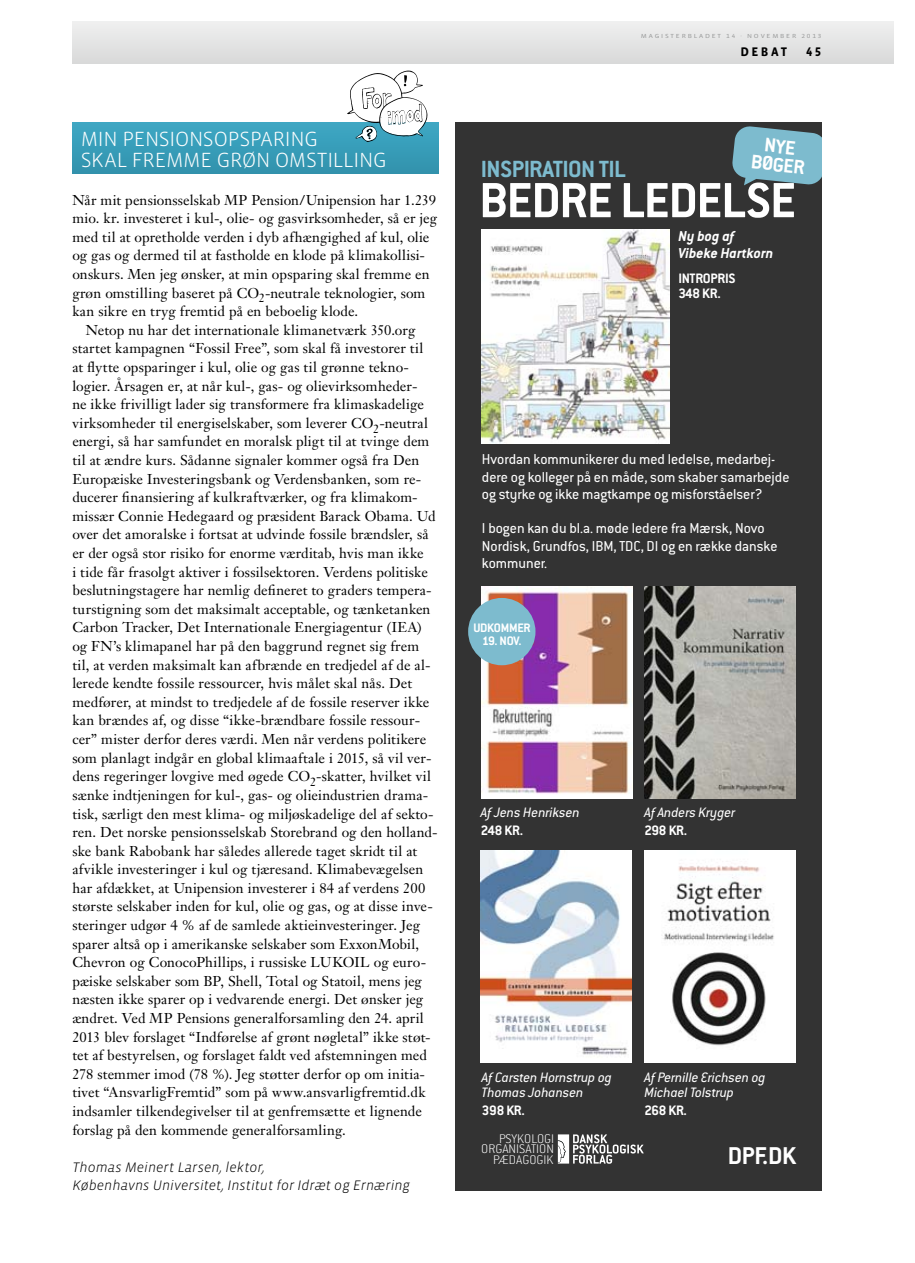
<style>
.page{position:relative;width:915px;height:1263px;background:#fff}
.page>*{position:absolute;margin:0;border:0;box-sizing:border-box;transform-origin:0 0}
.t1{font:700 54.15px "Conduit ITC Pro";letter-spacing:-.02em;color:#fff}
.t2{font:700 26.7px "Conduit ITC Pro";color:#fff}
.t3{font:700 25.65px "Conduit ITC Pro";letter-spacing:-.025em;color:#7dbbce}
.t4{font:700 21.6px/18.3px "Conduit ITC Pro";color:#fff;text-align:center}
.t5{font:300 21px/21px "Vista Sans OT";letter-spacing:-.01em;color:#fff}
.t6{font:15.75px/17.2px "Conduit ITC Pro";color:#fff}
.t7{font:italic 700 15.75px/17.2px "Conduit ITC Pro";color:#fff}
.t8{font:italic 15px/15px "Conduit ITC Pro";color:#fff}
.t9{font:700 15px/14.7px "Conduit ITC Pro";letter-spacing:-.02em;color:#fff}
.t10{font:14.1px "Janson Text";letter-spacing:.005em;color:#000}
.t11{font:italic 300 14.1px/18.6px "Vista Sans OT";color:#000}
.t12{font:200 13.8px/20.4px "Conduit ITC Pro";color:#fff;text-align:center}
.t13{font:700 13.5px "Conduit ITC Pro";letter-spacing:-.02em;color:#fff}
.t14{font:700 12.75px "Vista Sans OT";letter-spacing:.2em;color:#000}
.t15{font:6px "Vista Sans OT";letter-spacing:.25em;color:#979898;scale:1.2 1}
</style>
<div class="page">
<div style="left:73px;top:123px;width:365px;height:51px;background:#379cb8"></div>
<svg style="left:347px;top:71px;width:80px;height:71px"></svg>
<div style="left:455px;top:123px;width:366px;height:1067px;background:#333"></div>
<img style="left:482px;top:586px;width:150px;height:212px">
<img style="left:644px;top:586px;width:150px;height:212px">
<img style="left:644px;top:850px;width:150px;height:212px">
<img style="left:480px;top:850px;width:151px;height:212px">
<svg style="left:557px;top:1134px;width:86px;height:30px"></svg>
<img style="left:482px;top:230px;width:187px;height:213px">
<svg style="left:731px;top:126px;width:90px;height:59px;background:#70a4b4"></svg>
<div style="left:468px;top:598px;width:67px;height:67px;background:#7dbbce;border-radius:50%"></div>
<div style="left:72px;top:21px;width:821px;height:43px;background:#e4e4e4"></div>
<h3 class="t5" style="left:81px;top:129px;width:307px">MIN PENSIONSOPSPARING<br>SKAL FREMME GRØN OMSTILLING</h3>
<p class="t10" style="left:72px;top:194px;width:365px">Når mit pensionsselskab MP Pension/Unipension har 1.239</p>
<p class="t10" style="left:72px;top:212px;width:366px">mio. kr. investeret i kul-, olie- og gasvirksomheder, så er jeg</p>
<p class="t10" style="left:72px;top:231px;width:358px">med til at opretholde verden i dyb afhængighed af kul, olie</p>
<p class="t10" style="left:72px;top:250px;width:354px">og gas og dermed til at fastholde en klode på klimakollisi-</p>
<p class="t10" style="left:72px;top:268px;width:358px">onskurs. Men jeg ønsker, at min opsparing skal fremme en</p>
<p class="t10" style="left:72px;top:287px;width:354px">grøn omstilling baseret på CO<sub>2</sub>-neutrale teknologier, som</p>
<p class="t10" style="left:72px;top:305px;width:287px">kan sikre en tryg fremtid på en beboelig klode.</p>
<p class="t10" style="left:86px;top:324px;width:331px">Netop nu har det internationale klimanetværk 350.org</p>
<p class="t10" style="left:72px;top:343px;width:352px">startet kampagnen “Fossil Free”, som skal få investorer til</p>
<p class="t10" style="left:72px;top:361px;width:338px">at flytte opsparinger i kul, olie og gas til grønne tekno-</p>
<p class="t10" style="left:72px;top:380px;width:346px">logier. Årsagen er, at når kul-, gas- og olievirksomheder-</p>
<p class="t10" style="left:72px;top:398px;width:353px">ne ikke frivilligt lader sig transformere fra klimaskadelige</p>
<p class="t10" style="left:72px;top:417px;width:357px">virksomheder til energiselskaber, som leverer CO<sub>2</sub>-neutral</p>
<p class="t10" style="left:72px;top:436px;width:358px">energi, så har samfundet en moralsk pligt til at tvinge dem</p>
<p class="t10" style="left:72px;top:454px;width:348px">til at ændre kurs. Sådanne signaler kommer også fra Den</p>
<p class="t10" style="left:72px;top:473px;width:350px">Europæiske Investeringsbank og Verdensbanken, som re-</p>
<p class="t10" style="left:72px;top:491px;width:347px">ducerer finansiering af kulkraftværker, og fra klimakom-</p>
<p class="t10" style="left:72px;top:510px;width:365px">missær Connie Hedegaard og præsident Barack Obama. Ud</p>
<p class="t10" style="left:72px;top:529px;width:357px">over det amoralske i fortsat at udvinde fossile brændsler, så</p>
<p class="t10" style="left:72px;top:547px;width:352px">er der også stor risiko for enorme værditab, hvis man ikke</p>
<p class="t10" style="left:72px;top:566px;width:357px">i tide får frasolgt aktiver i fossilsektoren. Verdens politiske</p>
<p class="t10" style="left:72px;top:584px;width:360px">beslutningstagere har nemlig defineret to graders tempera-</p>
<p class="t10" style="left:72px;top:603px;width:359px">turstigning som det maksimalt acceptable, og tænketanken</p>
<p class="t10" style="left:72px;top:622px;width:351px">Carbon Tracker, Det Internationale Energiagentur (IEA)</p>
<p class="t10" style="left:72px;top:640px;width:348px">og FN’s klimapanel har på den baggrund regnet sig frem</p>
<p class="t10" style="left:72px;top:659px;width:359px">til, at verden maksimalt kan afbrænde en tredjedel af de al-</p>
<p class="t10" style="left:72px;top:677px;width:341px">lerede kendte fossile ressourcer, hvis målet skal nås. Det</p>
<p class="t10" style="left:72px;top:696px;width:358px">medfører, at mindst to tredjedele af de fossile reserver ikke</p>
<p class="t10" style="left:72px;top:715px;width:349px">kan brændes af, og disse “ikke-brændbare fossile ressour-</p>
<p class="t10" style="left:72px;top:733px;width:355px">cer” mister derfor deres værdi. Men når verdens politikere</p>
<p class="t10" style="left:72px;top:752px;width:360px">som planlagt indgår en global klimaaftale i 2015, så vil ver-</p>
<p class="t10" style="left:72px;top:770px;width:360px">dens regeringer lovgive med øgede CO<sub>2</sub>-skatter, hvilket vil</p>
<p class="t10" style="left:72px;top:789px;width:357px">sænke indtjeningen for kul-, gas- og olieindustrien drama-</p>
<p class="t10" style="left:72px;top:808px;width:363px">tisk, særligt den mest klima- og miljøskadelige del af sekto-</p>
<p class="t10" style="left:72px;top:826px;width:366px">ren. Det norske pensionsselskab Storebrand og den holland-</p>
<p class="t10" style="left:72px;top:845px;width:346px">ske bank Rabobank har således allerede taget skridt til at</p>
<p class="t10" style="left:72px;top:863px;width:352px">afvikle investeringer i kul og tjæresand. Klimabevægelsen</p>
<p class="t10" style="left:72px;top:882px;width:354px">har afdækket, at Unipension investerer i 84 af verdens 200</p>
<p class="t10" style="left:72px;top:901px;width:362px">største selskaber inden for kul, olie og gas, og at disse inve-</p>
<p class="t10" style="left:72px;top:919px;width:349px">steringer udgør 4 % af de samlede aktieinvesteringer. Jeg</p>
<p class="t10" style="left:72px;top:938px;width:348px">sparer altså op i amerikanske selskaber som ExxonMobil,</p>
<p class="t10" style="left:72px;top:956px;width:355px">Chevron og ConocoPhillips, i russiske LUKOIL og euro-</p>
<p class="t10" style="left:72px;top:975px;width:351px">pæiske selskaber som BP, Shell, Total og Statoil, mens jeg</p>
<p class="t10" style="left:72px;top:994px;width:352px">næsten ikke sparer op i vedvarende energi. Det ønsker jeg</p>
<p class="t10" style="left:72px;top:1012px;width:353px">ændret. Ved MP Pensions generalforsamling den 24. april</p>
<p class="t10" style="left:72px;top:1031px;width:360px">2013 blev forslaget “Indførelse af grønt nøgletal” ikke støt-</p>
<p class="t10" style="left:72px;top:1049px;width:356px">tet af bestyrelsen, og forslaget faldt ved afstemningen med</p>
<p class="t10" style="left:72px;top:1068px;width:354px">278 stemmer imod (78 %). Jeg støtter derfor op om initia-</p>
<p class="t10" style="left:72px;top:1087px;width:354px">tivet “AnsvarligFremtid” som på www.ansvarligfremtid.dk</p>
<p class="t10" style="left:72px;top:1105px;width:351px">indsamler tilkendegivelser til at genfremsætte et lignende</p>
<p class="t10" style="left:72px;top:1124px;width:275px">forslag på den kommende generalforsamling.</p>
<p class="t11" style="left:72px;top:1158px;width:339px">Thomas Meinert Larsen, lektor,<br>Københavns Universitet, Institut for Idræt og Ernæring</p>
<p class="t15" style="left:640px;top:33px;width:152px">MAGISTERBLADET 14 · NOVEMBER 2013</p>
<p class="t14" style="left:740px;top:45px;width:48px">DEBAT</p>
<p class="t14" style="left:805px;top:45px;width:17px">45</p>
<h3 class="t4" style="left:753px;top:134px;width:55px;rotate:6deg">NYE<br>BØGER</h3>
<h3 class="t3" style="left:480px;top:153px;width:146px">INSPIRATION TIL</h3>
<h1 class="t1" style="left:479px;top:167px;width:318px">BEDRE LEDELSE</h1>
<p class="t7" style="left:678px;top:227px;width:97px">Ny bog af<br>Vibeke Hartkorn</p>
<p class="t9" style="left:678px;top:271px;width:59px">INTROPRIS<br>348 KR.</p>
<p class="t6" style="left:482px;top:452px;width:309px">Hvordan kommunikerer du med ledelse, medarbej&shy;dere og kolleger på en måde, som skaber samarbejde og styrke og ikke magtkampe og misforståelser?</p>
<p class="t6" style="left:482px;top:521px;width:297px">I bogen kan du bl.a. møde ledere fra Mærsk, Novo<br>Nordisk, Grundfos, IBM, TDC, DI og en række danske kommuner.</p>
<p class="t13" style="left:473px;top:619px;width:59px">UDKOMMER</p>
<p class="t13" style="left:482px;top:633px;width:41px">19. NOV.</p>
<p class="t8" style="left:480px;top:806px;width:100px">Af Jens Henriksen</p>
<p class="t9" style="left:480px;top:822px;width:44px">248 KR.</p>
<p class="t8" style="left:644px;top:806px;width:92px">Af Anders Kryger</p>
<p class="t9" style="left:644px;top:822px;width:44px">298 KR.</p>
<p class="t8" style="left:482px;top:1071px;width:131px">Af Carsten Hornstrup og<br>Thomas Johansen</p>
<p class="t9" style="left:482px;top:1102px;width:45px">398 KR.</p>
<p class="t12" style="left:493px;top:1128px;width:62px">PSYKOLOGI<br>PÆDAGOGIK</p>
<p class="t12" style="left:481px;top:1138px;width:74px">ORGANISATION</p>
<p class="t8" style="left:644px;top:1071px;width:123px">Af Pernille Erichsen og<br>Michael Tolstrup</p>
<p class="t9" style="left:644px;top:1102px;width:44px">268 KR.</p>
<h2 class="t2" style="left:727px;top:1139px;width:70px">DPF.DK</h2>
</div>
